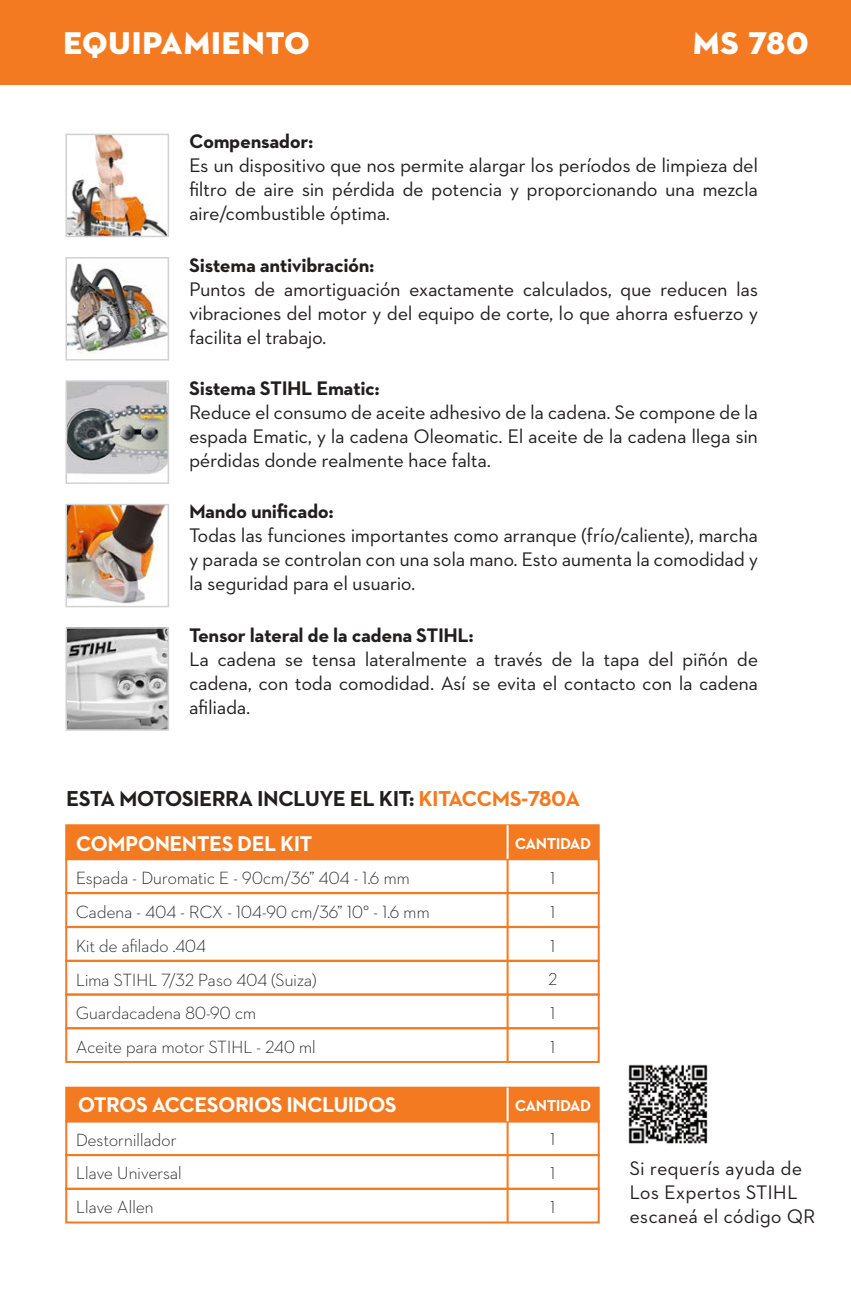
<style>
.page{position:relative;width:851px;height:1304px;background:#fff}
.page>*{position:absolute;margin:0;border:0;box-sizing:border-box;transform-origin:0 0}
.t1{font:32px "STIHL Contraface Display Titling";letter-spacing:-.03em;color:#fff}
.t2{font:700 22px "STIHL Contraface Text";letter-spacing:-.03em;color:#211e1e}
.t3{font:700 21.6px "STIHL Contraface Text";letter-spacing:-.03em;color:#fff}
.t4{font:20px/24px "STIHL Contraface Text";letter-spacing:-.02em;color:#211e1e;text-align:justify}
.t5{font:700 20px "STIHL Contraface Text";letter-spacing:-.02em;color:#211e1e}
.t6{font:20px/24px "STIHL Contraface Text";color:#231f20}
.t7{font:300 18px/33.8px "STIHL Contraface Text";letter-spacing:-.025em;color:#211e1e}
.t8{font:300 17.6px/33.8px "STIHL Contraface Text";color:#211e1e;text-align:justify}
.t9{font:700 16px "STIHL Contraface Text";letter-spacing:-.03em;color:#fff}
.s1{color:#f37a21}
</style>
<div class="page">
<div style="left:0;top:0;width:850px;height:85px;background:#f37a21"></div>
<img style="left:628px;top:1064px;width:80px;height:80px">
<div style="left:65px;top:892px;width:534px;height:36px;border:2px solid #f37a21"></div>
<div style="left:65px;top:858px;width:534px;height:36px;border:2px solid #f37a21"></div>
<div style="left:65px;top:960px;width:534px;height:35px;border:2px solid #f37a21"></div>
<div style="left:65px;top:993px;width:534px;height:36px;border:2px solid #f37a21"></div>
<div style="left:65px;top:1027px;width:534px;height:36px;border:2px solid #f37a21"></div>
<div style="left:65px;top:1087px;width:534px;height:35px;background:#f37a21"></div>
<div style="left:65px;top:824px;width:534px;height:36px;background:#f37a21;border:2px solid #f37a21"></div>
<div style="left:65px;top:1120px;width:534px;height:36px;border:2px solid #f37a21"></div>
<div style="left:65px;top:1188px;width:534px;height:35px;border:2px solid #f37a21"></div>
<div style="left:65px;top:1154px;width:534px;height:36px;border:2px solid #f37a21"></div>
<hr style="left:506px;top:859px;width:2px;height:203px;background:#f37a21">
<hr style="left:506px;top:825px;width:2px;height:34px;background:#fff">
<hr style="left:506px;top:1121px;width:2px;height:101px;background:#f37a21">
<hr style="left:506px;top:1088px;width:2px;height:33px;background:#fff">
<img style="left:68px;top:137px;width:98px;height:97px">
<div style="left:65px;top:134px;width:104px;height:103px;border:2px solid #d0d1d3"></div>
<img style="left:65px;top:257px;width:104px;height:104px">
<img style="left:65px;top:504px;width:104px;height:104px">
<svg style="left:65px;top:380px;width:104px;height:104px;background:#b0b1b1"></svg>
<svg style="left:65px;top:627px;width:104px;height:104px;background:#b8b8b8"></svg>
<h1 class="t1" style="left:62px;top:24px;width:249px">EQUIPAMIENTO</h1>
<h1 class="t1" style="left:692px;top:24px;width:119px">MS 780</h1>
<p class="t5" style="left:189px;top:129px;width:126px">Compensador:</p>
<p class="t4" style="left:189px;top:153px;width:570px">Es un dispositivo que nos permite alargar los períodos de limpieza del filtro de aire sin pérdida de potencia y proporcionando una mezcla aire/combustible óptima.</p>
<p class="t5" style="left:189px;top:252px;width:187px">Sistema antivibración:</p>
<p class="t4" style="left:189px;top:277px;width:570px">Puntos de amortiguación exactamente calculados, que reducen las vibraciones del motor y del equipo de corte, lo que ahorra esfuerzo y facilita el trabajo.</p>
<p class="t5" style="left:189px;top:375px;width:192px">Sistema STIHL Ematic:</p>
<p class="t4" style="left:189px;top:400px;width:570px">Reduce el consumo de aceite adhesivo de la cadena. Se compone de la espada Ematic, y la cadena Oleomatic. El aceite de la cadena llega sin pérdidas donde realmente hace falta.</p>
<p class="t5" style="left:189px;top:499px;width:146px">Mando unificado:</p>
<p class="t4" style="left:189px;top:523px;width:570px">Todas las funciones importantes como arranque (frío/caliente), marcha y parada se controlan con una sola mano. Esto aumenta la comodidad y la seguridad para el usuario.</p>
<p class="t5" style="left:189px;top:622px;width:286px">Tensor lateral de la cadena STIHL:</p>
<p class="t4" style="left:189px;top:647px;width:570px">La cadena se tensa lateralmente a través de la tapa del piñón de cadena, con toda comodidad. Así se evita el contacto con la cadena afiliada.</p>
<p class="t2" style="left:66px;top:785px;width:515px">ESTA MOTOSIERRA INCLUYE EL KIT: <span class="s1">KITACCMS-780A</span></p>
<p class="t3" style="left:76px;top:829px;width:238px">COMPONENTES DEL KIT</p>
<p class="t7" style="left:76px;top:861px;width:355px">Espada - Duromatic E - 90cm/36” 404 - 1.6 mm<br>Cadena - 404 - RCX - 104-90 cm/36” 10° - 1.6 mm<br>Kit de afilado .404<br>Lima STIHL 7/32 Paso 404 (Suiza)<br>Guardacadena 80-90 cm<br>Aceite para motor STIHL - 240 ml</p>
<p class="t3" style="left:78px;top:1091px;width:320px">OTROS ACCESORIOS INCLUIDOS</p>
<p class="t7" style="left:76px;top:1122px;width:108px">Destornillador<br>Llave Universal<br>Llave Allen</p>
<p class="t9" style="left:514px;top:833px;width:78px">CANTIDAD</p>
<p class="t8" style="left:548px;top:861px;width:11px">1<br>1<br>1<br>2<br>1<br>1</p>
<p class="t9" style="left:514px;top:1096px;width:78px">CANTIDAD</p>
<p class="t8" style="left:550px;top:1122px;width:7px">1<br>1<br>1</p>
<p class="t6" style="left:629px;top:1156px;width:187px">Si requerís ayuda de<br>Los Expertos STIHL escaneá el código QR</p>
</div>
